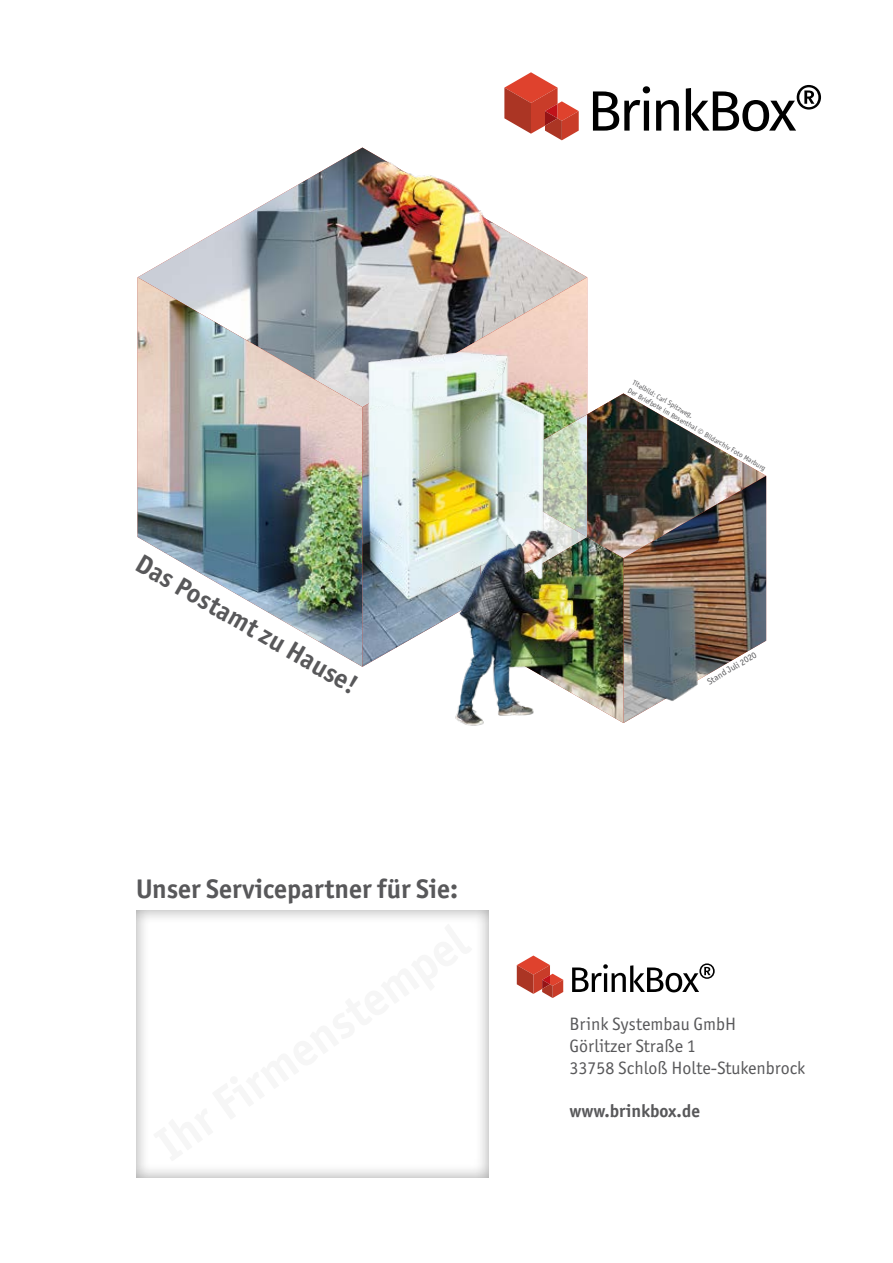
<style>
.page{position:relative;width:893px;height:1263px;background:#fff}
.page>*{position:absolute;margin:0;border:0;box-sizing:border-box;transform-origin:0 0}
.t1{font:700 27px "Officina Sans ITC Pro";color:#58585a}
.t2{font:700 26.7px "Officina Sans ITC Pro";color:#58585a}
.t3{font:18px/21.6px "Officina Sans ITC Pro";color:#58585a}
.t4{font:700 18px "Officina Sans ITC Pro";color:#58585a}
.t5{font:9px "Officina Sans ITC Pro";color:#58585a}
.t6{font:7.5px/9px "Officina Sans";color:#58585a}
</style>
<div class="page">
<div style="left:135px;top:908px;width:356px;height:271px;background:#000;opacity:.4"></div>
<img style="left:138px;top:148px;width:449px;height:129px">
<img style="left:138px;top:277px;width:224px;height:390px">
<svg style="left:362px;top:277px;width:225px;height:390px"></svg>
<img style="left:599px;top:393px;width:167px;height:330px">
<img style="left:596px;top:537px;width:27px;height:186px">
<img style="left:654px;top:673px;width:57px;height:41px">
<img style="left:378px;top:148px;width:126px;height:77px">
<img style="left:342px;top:303px;width:257px;height:305px">
<img style="left:447px;top:477px;width:149px;height:249px">
<svg style="left:593px;top:86px;width:57px;height:45px"></svg>
<svg style="left:656px;top:100px;width:23px;height:31px"></svg>
<svg style="left:686px;top:85px;width:135px;height:46px"></svg>
<svg style="left:504px;top:72px;width:75px;height:68px"></svg>
<svg style="left:572px;top:963px;width:143px;height:29px"></svg>
<svg style="left:517px;top:955px;width:46px;height:43px"></svg>
<h2 class="t2" style="left:146px;top:546px;width:253px;rotate:30deg">Das Postamt zu Hause!</h2>
<h1 class="t1" style="left:136px;top:872px;width:324px">Unser Servicepartner für Sie:</h1>
<p class="t6" style="left:635px;top:378px;width:159px;rotate:30deg">Titelbild: Carl Spitzweg,<br>Der Briefbote im Rosenthal © Bildarchiv Foto Marburg</p>
<p class="t5" style="left:705px;top:677px;width:57px;rotate:-30deg">Stand Juli 2020</p>
<h3 class="t3" style="left:570px;top:1013px;width:237px">Brink Systembau GmbH<br>Görlitzer Straße 1<br>33758 Schloß Holte-Stukenbrock</h3>
<h3 class="t4" style="left:570px;top:1099px;width:132px">www.brinkbox.de</h3>
</div>
